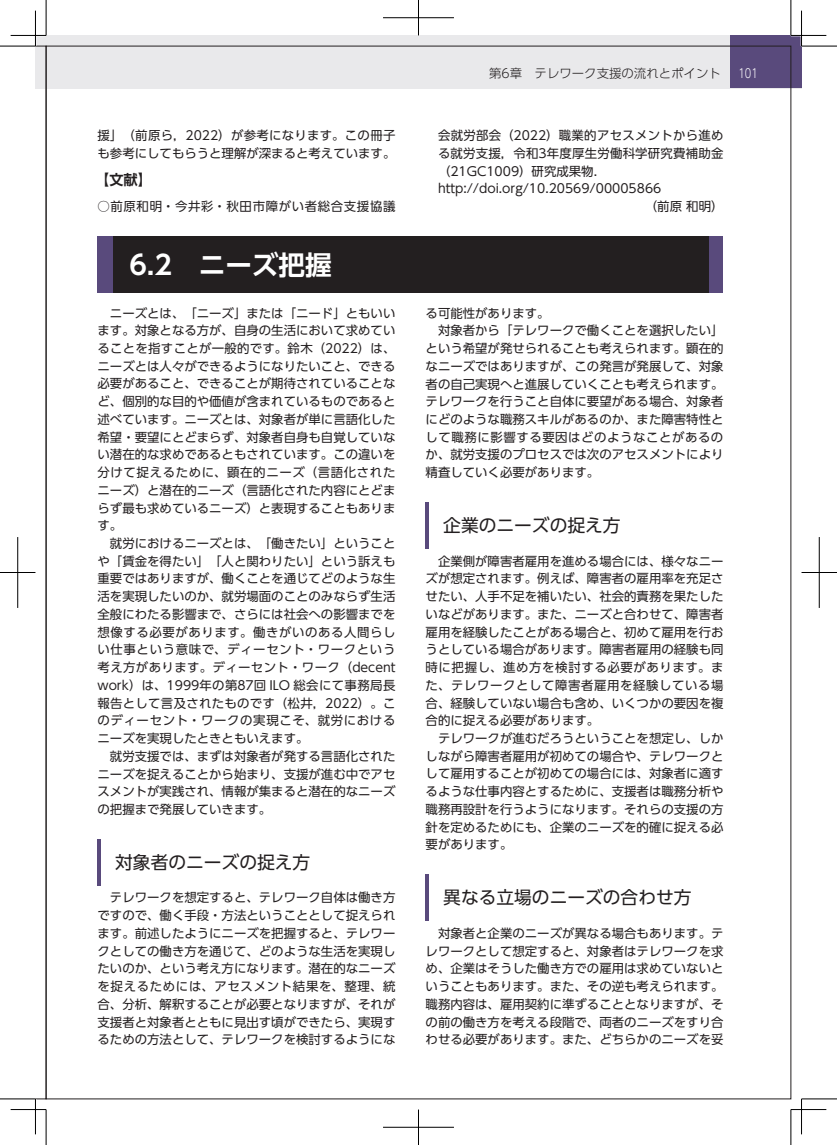
<style>
.page{position:relative;width:837px;height:1145px;background:#fff}
.page>*{position:absolute;margin:0;border:0;box-sizing:border-box;transform-origin:0 0}
.t1{font:700 26.62px "UD Shin Go Pro De";color:#fff}
.t2{font:17.75px "UD Shin Go Pro";color:#231f20}
.t3{font:700 14.12px "UD Shin Go Pro De";color:#231f20}
.t4{font:12.38px/17.8px "UD Shin Go Pro";color:#231f20;text-align:justify}
.t5{font:12.38px "UD Shin Go Pro";letter-spacing:.02em;color:#231f20}
.t6{font:12.38px "UD Shin Go Pro";letter-spacing:.05em;color:#231f20}
.t7{font:12.38px "UD Shin Go Pro";letter-spacing:.045em;color:#231f20}
.t8{font:300 12.38px "UD Shin Go Pro";color:#231f20}
.t9{font:300 12.38px "UD Shin Go Pro";color:#fff;scale:.8 1}
</style>
<div class="page">
<div style="left:35px;top:35px;width:766px;height:54px;background:#e9e9eb"></div>
<div style="left:729px;top:35px;width:72px;height:53px;background:#594a7c"></div>
<div style="left:97px;top:236px;width:626px;height:57px;background:#594a7c"></div>
<div style="left:113px;top:236px;width:594px;height:57px;background:#231f20"></div>
<hr style="left:97px;top:839px;width:4px;height:46px;background:#594a7c">
<hr style="left:425px;top:502px;width:4px;height:46px;background:#594a7c">
<hr style="left:425px;top:874px;width:4px;height:46px;background:#594a7c">
<svg style="left:35px;top:46px;width:11px;height:1053px"></svg>
<hr style="left:800px;top:11px;width:2px;height:35px;background:#fff">
<hr style="left:0;top:46px;width:35px;height:1px;background:#000">
<hr style="left:801px;top:46px;width:35px;height:1px;background:#000">
<hr style="left:0;top:1098px;width:35px;height:1px;background:#000">
<hr style="left:801px;top:1098px;width:35px;height:1px;background:#000">
<hr style="left:46px;top:0;width:1px;height:35px;background:#000">
<hr style="left:46px;top:1109px;width:1px;height:35px;background:#000">
<hr style="left:790px;top:0;width:1px;height:35px;background:#000">
<hr style="left:790px;top:1109px;width:1px;height:35px;background:#000">
<hr style="left:11px;top:35px;width:35px;height:1px;background:#000">
<hr style="left:790px;top:35px;width:36px;height:1px;background:#000">
<hr style="left:11px;top:1109px;width:35px;height:1px;background:#000">
<hr style="left:790px;top:1109px;width:36px;height:1px;background:#000">
<hr style="left:35px;top:11px;width:1px;height:35px;background:#000">
<hr style="left:35px;top:1098px;width:1px;height:36px;background:#000">
<hr style="left:801px;top:11px;width:1px;height:35px;background:#000">
<hr style="left:801px;top:1098px;width:1px;height:36px;background:#000">
<hr style="left:383px;top:18px;width:71px;height:1px;background:#000">
<hr style="left:418px;top:0;width:1px;height:35px;background:#000">
<hr style="left:383px;top:1127px;width:71px;height:1px;background:#000">
<hr style="left:418px;top:1109px;width:1px;height:35px;background:#000">
<hr style="left:0;top:572px;width:35px;height:1px;background:#000">
<hr style="left:18px;top:537px;width:1px;height:71px;background:#000">
<hr style="left:801px;top:572px;width:35px;height:1px;background:#000">
<hr style="left:818px;top:537px;width:1px;height:71px;background:#000">
<p class="t4" style="left:97px;top:126px;width:299px">援」（前原ら，2022）が参考になります。この冊子も参考にしてもらうと理解が深まると考えています。</p>
<p class="t3" style="left:95px;top:168px;width:58px">【文献】</p>
<p class="t6" style="left:97px;top:196px;width:299px">○前原和明・今井彩・秋田市障がい者総合支援協議</p>
<h1 class="t1" style="left:129px;top:243px;width:204px">6.2　ニーズ把握</h1>
<p class="t4" style="left:97px;top:303px;width:299px;text-indent:12px">ニーズとは、「ニーズ」または「ニード」ともいいます。対象となる方が、自身の生活において求めていることを指すことが一般的です。鈴木（2022）は、ニーズとは人々ができるようになりたいこと、できる必要があること、できることが期待されていることなど、個別的な目的や価値が含まれているものであると述べています。ニーズとは、対象者が単に言語化した希望・要望にとどまらず、対象者自身も自覚していない潜在的な求めであるともされています。この違いを分けて捉えるために、顕在的ニーズ（言語化されたニーズ）と潜在的ニーズ（言語化された内容にとどまらず最も求めているニーズ）と表現することもあります。</p>
<p class="t4" style="left:97px;top:534px;width:299px;text-indent:12px">就労におけるニーズとは、「働きたい」ということや「賃金を得たい」「人と関わりたい」という訴えも重要ではありますが、働くことを通じてどのような生活を実現したいのか、就労場面のことのみならず生活全般にわたる影響まで、さらには社会への影響までを想像する必要があります。働きがいのある人間らしい仕事という意味で、ディーセント・ワークという考え方があります。ディーセント・ワーク（decent work）は、1999年の第87回 ILO 総会にて事務局長報告として言及されたものです（松井，2022）。このディーセント・ワークの実現こそ、就労におけるニーズを実現したときともいえます。</p>
<p class="t4" style="left:97px;top:747px;width:299px;text-indent:12px">就労支援では、まずは対象者が発する言語化されたニーズを捉えることから始まり、支援が進む中でアセスメントが実践され、情報が集まると潜在的なニーズの把握まで発展していきます。</p>
<h2 class="t2" style="left:115px;top:848px;width:196px">対象者のニーズの捉え方</h2>
<p class="t4" style="left:97px;top:888px;width:299px;text-indent:12px">テレワークを想定すると、テレワーク自体は働き方ですので、働く手段・方法ということとして捉えられます。前述したようにニーズを把握すると、テレワークとしての働き方を通じて、どのような生活を実現したいのか、という考え方になります。潜在的なニーズを捉えるためには、アセスメント結果を、整理、統合、分析、解釈することが必要となりますが、それが支援者と対象者とともに見出す頃ができたら、実現するための方法として、テレワークを検討するようにな</p>
<p class="t8" style="left:489px;top:64px;width:233px">第6章　テレワーク支援の流れとポイント</p>
<p class="t9" style="left:738px;top:64px;width:26px">101</p>
<p class="t5" style="left:438px;top:126px;width:287px">会就労部会（2022）職業的アセスメントから進め</p>
<p class="t5" style="left:438px;top:143px;width:287px">る就労支援，令和3年度厚生労働科学研究費補助金</p>
<p class="t4" style="left:438px;top:162px;width:169px">（21GC1009）研究成果物．</p>
<p class="t4" style="left:425px;top:179px;width:237px">　http://doi.org/10.20569/00005866</p>
<p class="t4" style="left:644px;top:197px;width:80px">（前原 和明）</p>
<p class="t4" style="left:425px;top:304px;width:126px">る可能性があります。</p>
<p class="t4" style="left:438px;top:321px;width:287px">対象者から「テレワークで働くことを選択したい」</p>
<p class="t4" style="left:425px;top:339px;width:299px">という希望が発せられることも考えられます。顕在的</p>
<p class="t4" style="left:425px;top:357px;width:299px">なニーズではありますが、この発言が発展して、対象</p>
<p class="t4" style="left:425px;top:374px;width:299px">者の自己実現へと進展していくことも考えられます。</p>
<p class="t4" style="left:425px;top:392px;width:299px">テレワークを行うこと自体に要望がある場合、対象者</p>
<p class="t4" style="left:425px;top:410px;width:299px">にどのような職務スキルがあるのか、また障害特性と</p>
<p class="t7" style="left:425px;top:427px;width:299px">して職務に影響する要因はどのようなことがあるの</p>
<p class="t4" style="left:425px;top:445px;width:299px">か、就労支援のプロセスでは次のアセスメントにより</p>
<p class="t4" style="left:425px;top:463px;width:175px">精査していく必要があります。</p>
<h2 class="t2" style="left:443px;top:511px;width:179px">企業のニーズの捉え方</h2>
<p class="t4" style="left:425px;top:552px;width:299px;text-indent:12px">企業側が障害者雇用を進める場合には、様々なニーズが想定されます。例えば、障害者の雇用率を充足させたい、人手不足を補いたい、社会的責務を果たしたいなどがあります。また、ニーズと合わせて、障害者雇用を経験したことがある場合と、初めて雇用を行おうとしている場合があります。障害者雇用の経験も同時に把握し、進め方を検討する必要があります。また、テレワークとして障害者雇用を経験している場合、経験していない場合も含め、いくつかの要因を複合的に捉える必要があります。</p>
<p class="t4" style="left:425px;top:729px;width:299px;text-indent:12px">テレワークが進むだろうということを想定し、しかしながら障害者雇用が初めての場合や、テレワークとして雇用することが初めての場合には、対象者に適するような仕事内容とするために、支援者は職務分析や職務再設計を行うようになります。それらの支援の方針を定めるためにも、企業のニーズを的確に捉える必要があります。</p>
<h2 class="t2" style="left:443px;top:883px;width:250px">異なる立場のニーズの合わせ方</h2>
<p class="t4" style="left:425px;top:924px;width:299px;text-indent:12px">対象者と企業のニーズが異なる場合もあります。テレワークとして想定すると、対象者はテレワークを求め、企業はそうした働き方での雇用は求めていないということもあります。また、その逆も考えられます。職務内容は、雇用契約に準ずることとなりますが、その前の働き方を考える段階で、両者のニーズをすり合わせる必要があります。また、どちらかのニーズを妥</p>
</div>
